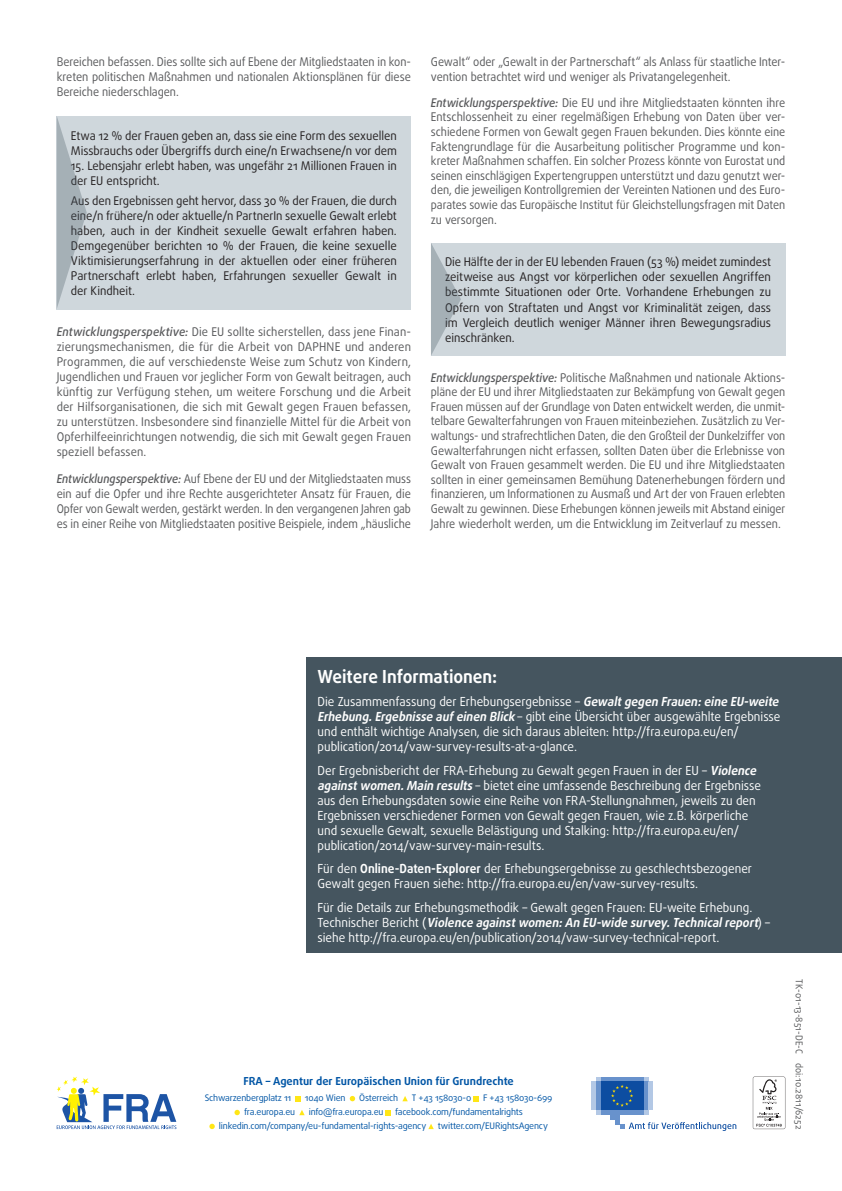
<style>
.page{position:relative;width:842px;height:1191px;background:#fff}
.page>*{position:absolute;margin:0;border:0;box-sizing:border-box;transform-origin:0 0}
.box_info_title{font:700 18px "Daxline Pro";letter-spacing:-.005em;color:#fff;scale:.95 1}
.box_info_body{font:12.5px/15px "Daxline Pro";color:#fff;scale:.95 1}
.text_body{font:12px/14.6px "Daxline Pro";color:#57585a;text-align:justify;scale:.92 1}
.box_triangle{font:12px/15px "Daxline Pro";color:#231f20;scale:.95 1}
.text_body-2{font:12px/14.6px "Daxline Pro";color:#57585a;text-align:justify;scale:.93 1}
.text_body-3{font:12px/15px "Daxline Pro";color:#57585a;text-align:justify;scale:.94 1}
.text_body-4{font:12px/15px "Daxline Pro";color:#57585a;text-align:justify;scale:.91 1}
.t1{font:700 11px "Daxline Pro";color:#0155a5}
.t2{font:9.5px "Daxline Pro";letter-spacing:.005em;color:#57585a;scale:.95 1}
.t3{font:9px/13.9px "Daxline Pro";letter-spacing:-.02em;color:#0155a5}
.s1{font-weight:500;font-style:italic}
.s2{font-weight:700;font-style:italic}
.s3{font-weight:700}
</style>
<div class="page">
<svg style="left:295px;top:1096px;width:6px;height:5px"></svg>
<svg style="left:350px;top:1096px;width:5px;height:5px"></svg>
<svg style="left:402px;top:1096px;width:6px;height:5px"></svg>
<svg style="left:473px;top:1096px;width:6px;height:5px"></svg>
<svg style="left:234px;top:1109px;width:6px;height:6px"></svg>
<svg style="left:299px;top:1110px;width:6px;height:5px"></svg>
<svg style="left:385px;top:1110px;width:6px;height:5px"></svg>
<svg style="left:209px;top:1123px;width:6px;height:6px"></svg>
<svg style="left:428px;top:1124px;width:6px;height:5px"></svg>
<svg style="left:596px;top:1110px;width:52px;height:4px"></svg>
<svg style="left:596px;top:1077px;width:52px;height:4px"></svg>
<div style="left:601px;top:1076px;width:42px;height:5px;background:#6892cc"></div>
<hr style="left:601px;top:1110px;width:42px;height:4px;background:#6892cc">
<div style="left:643px;top:1081px;width:5px;height:29px;background:#6892cc"></div>
<div style="left:648px;top:1081px;width:5px;height:29px;background:#b3c8e5"></div>
<div style="left:596px;top:1081px;width:5px;height:29px;background:#6892cc"></div>
<div style="left:591px;top:1081px;width:5px;height:29px;background:#b3c8e5"></div>
<div style="left:610px;top:1110px;width:10px;height:9px;background:#6892cc"></div>
<div style="left:615px;top:1110px;width:5px;height:14px;background:#6892cc"></div>
<div style="left:601px;top:1081px;width:42px;height:29px;background:#0d4da1"></div>
<svg style="left:611px;top:1085px;width:22px;height:21px"></svg>
<svg style="left:620px;top:1122px;width:116px;height:9px"></svg>
<svg style="left:57px;top:1076px;width:119px;height:53px"></svg>
<svg style="left:753px;top:1076px;width:32px;height:53px"></svg>
<div style="left:57px;top:116px;width:354px;height:193px;background:#cfd7dc"></div>
<div style="left:431px;top:243px;width:354px;height:113px;background:#cfd7dc"></div>
<svg style="left:57px;top:117px;width:30px;height:190px"></svg>
<svg style="left:431px;top:243px;width:30px;height:112px"></svg>
<div style="left:306px;top:657px;width:536px;height:296px;background:#45555f"></div>
<p class="text_body" style="left:57px;top:54px;width:387px;line-height:15px">Bereichen befassen. Dies sollte sich auf Ebene der Mitgliedstaaten in kon‑ kreten politischen Maßnahmen und nationalen Aktionsplänen für diese Bereiche niederschlagen.</p>
<p class="box_triangle" style="left:71px;top:128px;width:345px">Etwa 12 % der Frauen geben an, dass sie eine Form des sexuellen<br>Missbrauchs oder Übergriffs durch eine/n Erwachsene/n vor dem</p>
<p class="box_triangle" style="left:71px;top:158px;width:345px">15. Lebensjahr erlebt haben, was ungefähr 21 Millionen Frauen in der EU entspricht.</p>
<p class="box_triangle" style="left:71px;top:193px;width:345px;text-align:justify">Aus den Ergebnissen geht hervor, dass 30 % der Frauen, die durch eine/n frühere/n oder aktuelle/n PartnerIn sexuelle Gewalt erlebt haben, auch in der Kindheit sexuelle Gewalt erfahren haben.<br>Demgegenüber berichten 10 % der Frauen, die keine sexuelle Viktimisierungserfahrung in der aktuellen oder einer früheren Partnerschaft erlebt haben, Erfahrungen sexueller Gewalt in der Kindheit.</p>
<p class="text_body-3" style="left:57px;top:324px;width:378px"><span class="s1">Entwicklungsperspektive:</span> Die EU sollte sicherstellen, dass jene Finan‑ zierungsmechanismen, die für die Arbeit von DAPHNE und anderen Programmen, die auf verschiedenste Weise zum Schutz von Kindern, Jugendlichen und Frauen vor jeglicher Form von Gewalt beitragen, auch künftig zur Verfügung stehen, um weitere Forschung und die Arbeit der Hilfsorganisationen, die sich mit Gewalt gegen Frauen befassen, zu unterstützen. Insbesondere sind finanzielle Mittel für die Arbeit von Opferhilfeeinrichtungen notwendig, die sich mit Gewalt gegen Frauen speziell befassen.</p>
<p class="text_body-4" style="left:57px;top:471px;width:391px"><span class="s1">Entwicklungsperspektive:</span> Auf Ebene der EU und der Mitgliedstaaten muss ein auf die Opfer und ihre Rechte ausgerichteter Ansatz für Frauen, die Opfer von Gewalt werden, gestärkt werden. In den vergangenen Jahren gab es in einer Reihe von Mitgliedstaaten positive Beispiele, indem „häusliche</p>
<p class="text_body" style="left:431px;top:55px;width:387px">Gewalt“ oder „Gewalt in der Partnerschaft“ als Anlass für staatliche Inter‑ vention betrachtet wird und weniger als Privatangelegenheit.</p>
<p class="text_body-2" style="left:431px;top:95px;width:383px"><span class="s1">Entwicklungsperspektive:</span> Die EU und ihre Mitgliedstaaten könnten ihre Entschlossenheit zu einer regelmäßigen Erhebung von Daten über ver‑ schiedene Formen von Gewalt gegen Frauen bekunden. Dies könnte eine Faktengrundlage für die Ausarbeitung politischer Programme und kon‑ kreter Maßnahmen schaffen. Ein solcher Prozess könnte von Eurostat und seinen einschlägigen Expertengruppen unterstützt und dazu genutzt wer‑ den, die jeweiligen Kontrollgremien der Vereinten Nationen und des Euro‑ parates sowie das Europäische Institut für Gleichstellungsfragen mit Daten zu versorgen.</p>
<p class="box_triangle" style="left:445px;top:255px;width:345px;text-align:justify">Die Hälfte der in der EU lebenden Frauen (53 %) meidet zumindest zeitweise aus Angst vor körperlichen oder sexuellen Angriffen bestimmte Situationen oder Orte. Vorhandene Erhebungen zu Opfern von Straftaten und Angst vor Kriminalität zeigen, dass im Vergleich deutlich weniger Männer ihren Bewegungsradius einschränken.</p>
<p class="text_body" style="left:431px;top:370px;width:387px"><span class="s1">Entwicklungsperspektive:</span> Politische Maßnahmen und nationale Aktions‑ pläne der EU und ihrer Mitgliedstaaten zur Bekämpfung von Gewalt gegen Frauen müssen auf der Grundlage von Daten entwickelt werden, die unmit‑ telbare Gewalterfahrungen von Frauen miteinbeziehen. Zusätzlich zu Ver‑ waltungs- und strafrechtlichen Daten, die den Großteil der Dunkelziffer von Gewalterfahrungen nicht erfassen, sollten Daten über die Erlebnisse von Gewalt von Frauen gesammelt werden. Die EU und ihre Mitgliedstaaten sollten in einer gemeinsamen Bemühung Datenerhebungen fördern und finanzieren, um Informationen zu Ausmaß und Art der von Frauen erlebten Gewalt zu gewinnen. Diese Erhebungen können jeweils mit Abstand einiger Jahre wiederholt werden, um die Entwicklung im Zeitverlauf zu messen.</p>
<p class="box_info_title" style="left:317px;top:664px;width:191px">Weitere Informationen:</p>
<p class="box_info_body" style="left:317px;top:694px;width:490px">Die Zusammenfassung der Erhebungsergebnisse – <span class="s2">Gewaltgegen Frauen:eine EU‑weite Erhebung.Ergebnisse aufeinen Blick</span>– gibt eine Übersicht über ausgewählte Ergebnisse und enthält wichtige Analysen, die sich daraus ableiten: http://fra.europa.eu/en/ publication/2014/vaw-survey-results-at-a-glance.</p>
<p class="box_info_body" style="left:317px;top:762px;width:468px">Der Ergebnisbericht der FRA‑Erhebung zu Gewalt gegen Frauen in der EU – <span class="s2">Violence againstwomen.Main results</span>– bietet eine umfassende Beschreibung der Ergebnisse aus den Erhebungsdaten sowie eine Reihe von FRA‑Stellungnahmen, jeweils zu den Ergebnissen verschiedener Formen von Gewalt gegen Frauen, wie z.B. körperliche und sexuelle Gewalt, sexuelle Belästigung und Stalking: http://fra.europa.eu/en/ publication/2014/vaw‑survey‑main‑results.</p>
<p class="box_info_body" style="left:317px;top:861px;width:459px">Für den <span class="s3">Online‑Daten‑Explorer</span> der Erhebungsergebnisse zu geschlechtsbezogener<br>Gewalt gegen Frauen siehe: http://fra.europa.eu/en/vaw‑survey‑results.</p>
<p class="box_info_body" style="left:317px;top:899px;width:478px">Für die Details zur Erhebungsmethodik – Gewalt gegen Frauen: EU‑weite Erhebung.<br>Te c h n i s c h e r B e r i c h t ( <span class="s2">Violence againstwomen:An EU‑wide survey.Technicalreport</span>) – siehe http://fra.europa.eu/en/publication/2014/vaw‑survey‑technical‑report.</p>
<p class="t1" style="left:243px;top:1073px;width:272px">FRA – Agentur der Europäischen Union für Grundrechte</p>
<p class="t3" style="left:205px;top:1091px;width:88px">Schwarzenbergplatz 11</p>
<p class="t3" style="left:305px;top:1091px;width:42px">1040 Wien</p>
<p class="t3" style="left:359px;top:1091px;width:40px">Österreich</p>
<p class="t3" style="left:412px;top:1091px;width:61px">T +43 158030-0</p>
<p class="t3" style="left:483px;top:1091px;width:71px">F +43 158030-699</p>
<p class="t3" style="left:244px;top:1105px;width:53px">fra.europa.eu</p>
<p class="t3" style="left:309px;top:1105px;width:76px">info@fra.europa.eu</p>
<p class="t3" style="left:219px;top:1105px;width:305px;text-indent:176px">facebook.com/fundamentalrights linkedin.com/company/eu-fundamental-rights-agency</p>
<p class="t3" style="left:438px;top:1119px;width:112px">twitter.com/EURightsAgency</p>
<p class="t2" style="left:806px;top:979px;width:159px;rotate:90deg">TK-01-13-851-DE‑C doi:10.2811/6252</p>
</div>
